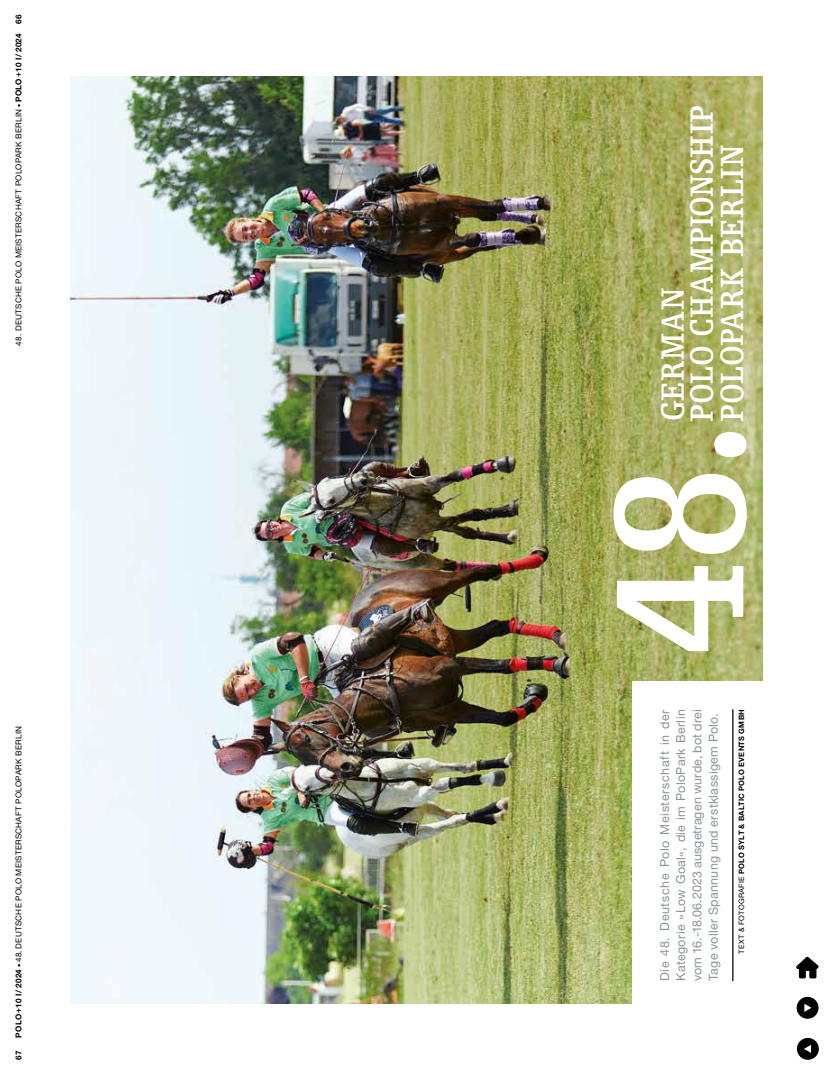
<style>
.page{position:relative;width:833px;height:1074px;background:#fff}
.page>*{position:absolute;margin:0;border:0;box-sizing:border-box;transform-origin:0 0}
.t1{font:700 193.75px "Egyptienne FLT Std";color:#fff;scale:.85 1}
.t2{font:700 34px/30.6px "Egyptienne FLT Std";letter-spacing:.005em;color:#fff;scale:.85 1}
.t3{font:12.5px/16.2px "Helvetica Neue LT Pro";letter-spacing:.02em;color:#8a959c;text-align:justify}
.t4{font:8.12px "Helvetica Neue LT Pro";letter-spacing:.03em;color:#000}
.t5{font:700 8.12px "Helvetica Neue LT Pro";color:#000}
.t6{font:700 7.5px "Helvetica Neue LT Pro";letter-spacing:.035em;color:#000}
.s1{font-weight:700}
.s2{font-weight:400}
</style>
<div class="page">
<svg style="left:796px;top:996px;width:23px;height:23px"></svg>
<svg style="left:796px;top:1037px;width:23px;height:23px"></svg>
<svg style="left:796px;top:956px;width:23px;height:23px"></svg>
<img style="left:71px;top:77px;width:692px;height:926px">
<div style="left:632px;top:681px;width:132px;height:325px;background:#fff"></div>
<hr style="left:732px;top:709px;width:1px;height:272px;background:#000">
<p class="t4" style="left:14px;top:345px;width:333px;rotate:-90deg">48. DEUTSCHE POLO MEISTERSCHAFT POLOPARK BERLIN <span class="s1">POLO+10 I/2024 66</span></p>
<p class="t4" style="left:14px;top:1037px;width:313px;rotate:-90deg"><span class="s1">POLO+10 I/2024</span> 48. DEUTSCHE POLO MEISTERSCHAFT POLOPARK BERLIN</p>
<p class="t5" style="left:14px;top:1059px;width:11px;rotate:-90deg">67</p>
<h2 class="t2" style="left:686px;top:422px;width:374px;rotate:-90deg">POLO CHAMPIONSHIP<br>POLOPARK BERLIN</h2>
<h2 class="t2" style="left:658px;top:421px;width:158px;rotate:-90deg">GERMAN</h2>
<h1 class="t1" style="left:573px;top:654px;width:275px;rotate:-90deg">48.</h1>
<p class="t3" style="left:656px;top:981px;width:273px;rotate:-90deg">Die 48. Deutsche Polo Meisterschaft in der Kategorie »Low Goal«, die im PoloPark Berlin vom 16.-18.06.2023 ausgetragen wurde, bot drei Tage voller Spannung und erstklassigem Polo.</p>
<p class="t6" style="left:737px;top:954px;width:246px;rotate:-90deg"><span class="s2">TEXT &amp; FOTOGRAFIE</span> POLO SYLT &amp; BALTIC POLO EVENTS GMBH</p>
</div>
